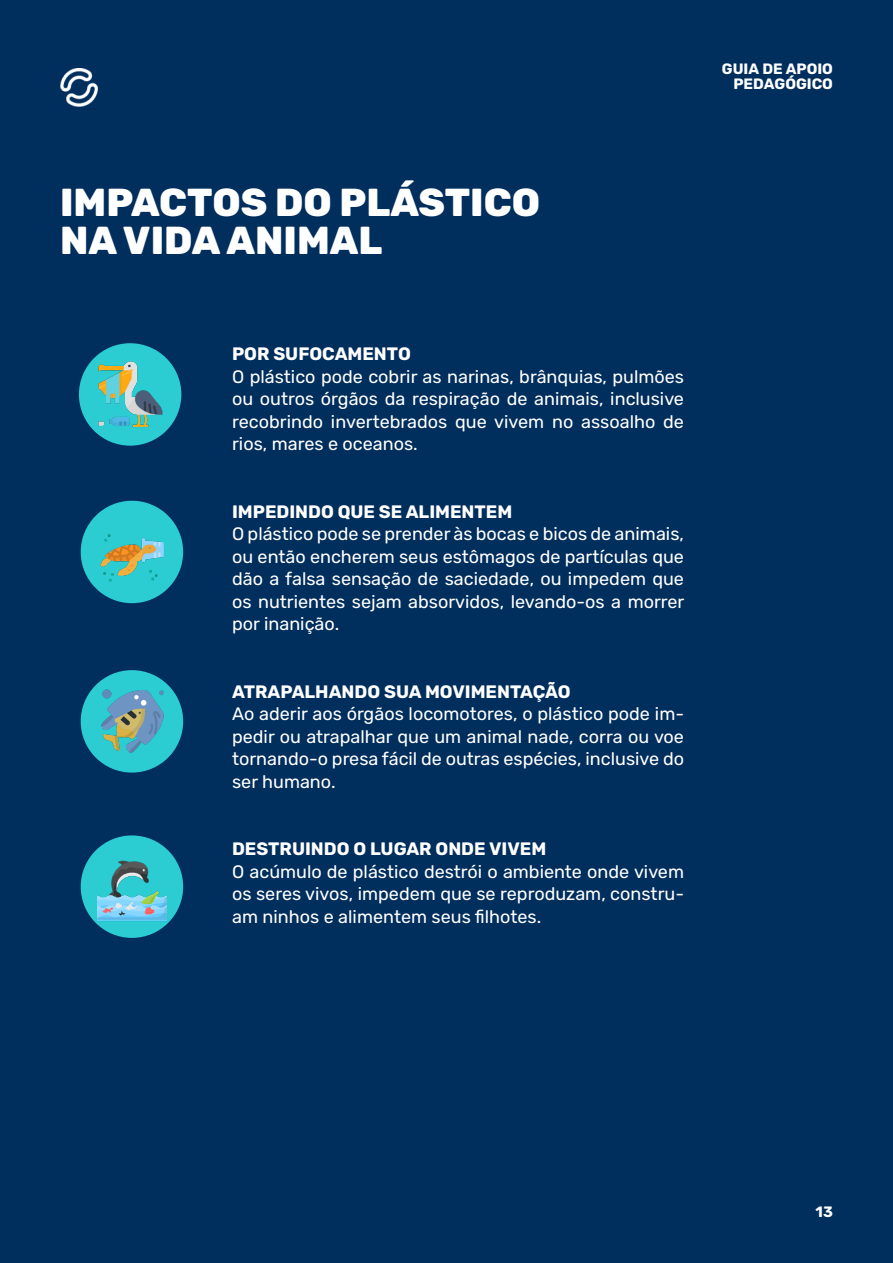
<style>
.page{position:relative;width:893px;height:1263px;background:#002e5d}
.page>*{position:absolute;margin:0;border:0;box-sizing:border-box;transform-origin:0 0}
.t1{font:800 39px "Rubik";color:#fff}
.t2{font:18px/22.5px "Rubik";color:#fff;text-align:justify}
.t3{font:700 18px "Rubik";color:#fff}
.t4{font:700 15px "Rubik";color:#fff}
</style>
<div class="page">
<img style="left:60px;top:68px;width:38px;height:38px">
<div style="left:81px;top:835px;width:102px;height:103px;background:#2cccd3;border-radius:50%"></div>
<div style="left:81px;top:670px;width:102px;height:103px;background:#2cccd3;border-radius:50%"></div>
<div style="left:81px;top:501px;width:102px;height:102px;background:#2cccd3;border-radius:50%"></div>
<div style="left:79px;top:343px;width:102px;height:103px;background:#2cccd3;border-radius:50%"></div>
<img style="left:101px;top:689px;width:63px;height:64px">
<img style="left:97px;top:860px;width:70px;height:65px">
<img style="left:98px;top:361px;width:65px;height:66px">
<img style="left:97px;top:534px;width:70px;height:57px">
<p class="t1" style="left:60px;top:181px;width:482px">IMPACTOS DO PLÁSTICO</p>
<p class="t1" style="left:60px;top:219px;width:324px">NA VIDA ANIMAL</p>
<p class="t3" style="left:232px;top:344px;width:180px">POR SUFOCAMENTO</p>
<p class="t2" style="left:232px;top:365px;width:453px">O plástico pode cobrir as narinas, brânquias, pulmões ou outros órgãos da respiração de animais, inclusive recobrindo invertebrados que vivem no assoalho de rios, mares e oceanos.</p>
<p class="t3" style="left:232px;top:501px;width:282px">IMPEDINDO QUE SE ALIMENTEM</p>
<p class="t2" style="left:232px;top:523px;width:454px">O plástico pode se prender às bocas e bicos de animais, ou então encherem seus estômagos de partículas que dão a falsa sensação de saciedade, ou impedem que os nutrientes sejam absorvidos, levando-os a morrer por inanição.</p>
<p class="t3" style="left:232px;top:681px;width:340px">ATRAPALHANDO SUA MOVIMENTAÇÃO</p>
<p class="t2" style="left:232px;top:703px;width:453px">Ao aderir aos órgãos locomotores, o plástico pode im&shy;pedir ou atrapalhar que um animal nade, corra ou voe tornando-o presa fácil de outras espécies, inclusive do ser humano.</p>
<p class="t3" style="left:232px;top:839px;width:316px">DESTRUINDO O LUGAR ONDE VIVEM</p>
<p class="t2" style="left:232px;top:860px;width:453px">O acúmulo de plástico destrói o ambiente onde vivem os seres vivos, impedem que se reproduzam, constru&shy;am ninhos e alimentem seus filhotes.</p>
<p class="t4" style="left:722px;top:60px;width:113px">GUIA DE APOIO</p>
<p class="t4" style="left:733px;top:75px;width:101px">PEDAGÓGICO</p>
<p class="t4" style="left:816px;top:1203px;width:19px">13</p>
</div>
